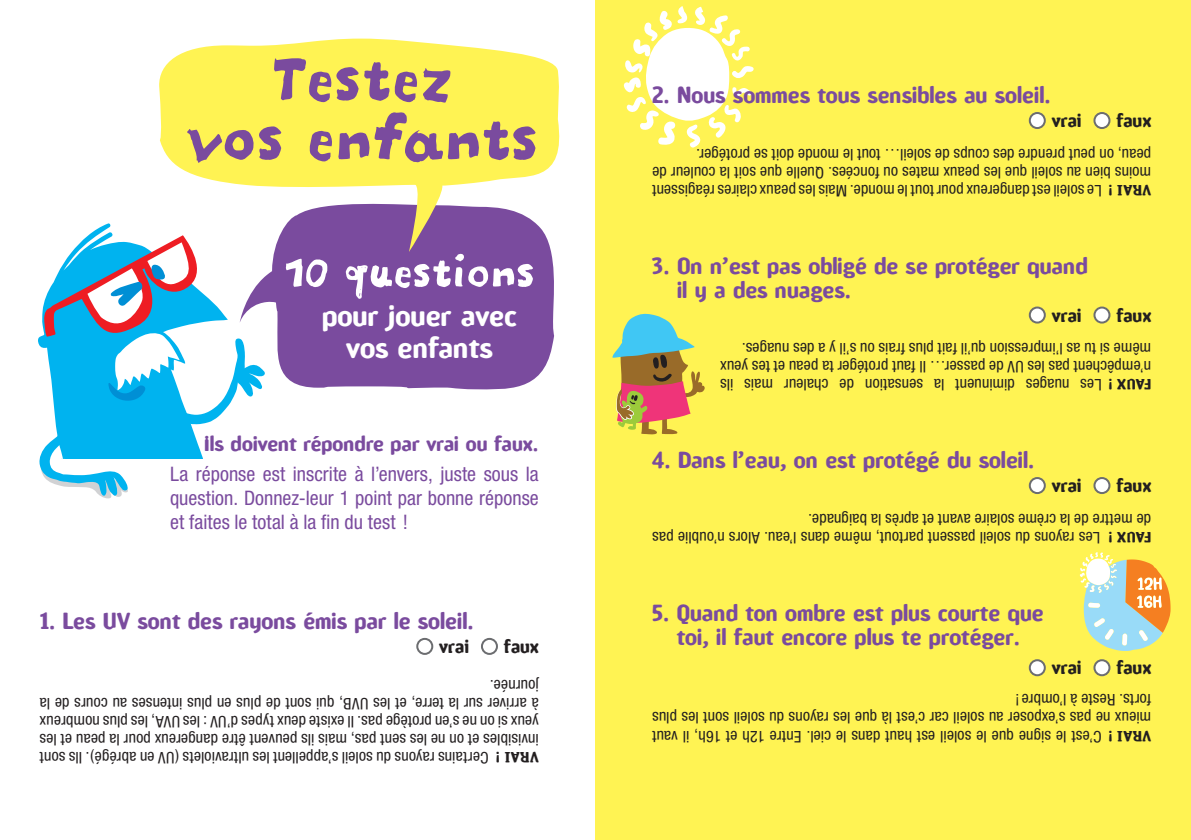
<style>
.page{position:relative;width:1191px;height:840px;background:#fff}
.page>*{position:absolute;margin:0;border:0;box-sizing:border-box;transform-origin:0 0}
.t1{font:900 72.6px/59.2px "Letterine";color:#7a4b9e;text-align:center}
.t2{font:900 50px "Letterine";color:#fff}
.t3{font:700 28px/32px "Amoebia";color:#fff;text-align:center}
.t4{font:700 22px/24px "Amoebia";color:#7a4b9e}
.t5{font:condensed 20px/24px "Helvetica Neue";color:#7a4b9e;text-align:justify}
.t6{font:700 20px "Amoebia";color:#7a4b9e}
.t7{font:18px "Amoebia Drop";color:#231f20}
.t8{font:condensed 16px/18px "Helvetica Neue";letter-spacing:.01em;color:#231f20}
.t9{font:14px "Amoebia Drop";letter-spacing:.045em;color:#231f20}
</style>
<div class="page">
<div style="left:595px;top:0;width:596px;height:839px;background:#fff353"></div>
<svg style="left:38px;top:235px;width:215px;height:263px"></svg>
<svg style="left:240px;top:252px;width:314px;height:140px;background:#8a64ac"></svg>
<svg style="left:623px;top:6px;width:131px;height:142px"></svg>
<svg style="left:159px;top:39px;width:401px;height:213px;fill:#fff353"></svg>
<div style="left:1029px;top:113px;width:15px;height:15px;background:#fff;border-radius:50%"></div>
<div style="left:1028px;top:112px;width:17px;height:17px;border:2px solid #6c6d70;border-radius:50%"></div>
<div style="left:1094px;top:113px;width:15px;height:15px;background:#fff;border-radius:50%"></div>
<div style="left:1093px;top:112px;width:17px;height:17px;border:2px solid #6c6d70;border-radius:50%"></div>
<div style="left:1029px;top:307px;width:15px;height:15px;background:#fff;border-radius:50%"></div>
<div style="left:1028px;top:306px;width:17px;height:17px;border:2px solid #6c6d70;border-radius:50%"></div>
<div style="left:1094px;top:307px;width:15px;height:15px;background:#fff;border-radius:50%"></div>
<div style="left:1093px;top:306px;width:17px;height:17px;border:2px solid #6c6d70;border-radius:50%"></div>
<div style="left:1029px;top:478px;width:15px;height:15px;background:#fff;border-radius:50%"></div>
<div style="left:1028px;top:477px;width:17px;height:17px;border:2px solid #6c6d70;border-radius:50%"></div>
<div style="left:1094px;top:478px;width:15px;height:15px;background:#fff;border-radius:50%"></div>
<div style="left:1093px;top:477px;width:17px;height:17px;border:2px solid #6c6d70;border-radius:50%"></div>
<svg style="left:1029px;top:659px;width:15px;height:15px"></svg>
<div style="left:1028px;top:658px;width:17px;height:17px;border:2px solid #6c6d70;border-radius:50%"></div>
<svg style="left:1094px;top:659px;width:15px;height:15px"></svg>
<div style="left:1093px;top:658px;width:17px;height:17px;border:2px solid #6c6d70;border-radius:50%"></div>
<div style="left:416px;top:637px;width:17px;height:17px;border:2px solid #6c6d70;border-radius:50%"></div>
<div style="left:481px;top:637px;width:17px;height:17px;border:2px solid #6c6d70;border-radius:50%"></div>
<svg style="left:1079px;top:552px;width:91px;height:98px"></svg>
<svg style="left:612px;top:313px;width:93px;height:121px"></svg>
<svg style="left:473px;top:269px;width:10px;height:13px"></svg>
<svg style="left:348px;top:269px;width:8px;height:7px"></svg>
<svg style="left:309px;top:264px;width:16px;height:21px"></svg>
<svg style="left:402px;top:270px;width:6px;height:5px"></svg>
<svg style="left:413px;top:139px;width:12px;height:15px"></svg>
<svg style="left:232px;top:135px;width:12px;height:16px"></svg>
<svg style="left:319px;top:76px;width:9px;height:7px"></svg>
<svg style="left:404px;top:76px;width:9px;height:7px"></svg>
<svg style="left:320px;top:136px;width:9px;height:6px"></svg>
<h1 class="t1" style="left:187px;top:47px;width:354px">Testez<br>vos enfants</h1>
<h2 class="t2" style="left:286px;top:237px;width:251px">10 questions</h2>
<h3 class="t3" style="left:322px;top:300px;width:196px">pour jouer avec vos enfants</h3>
<p class="t6" style="left:204px;top:433px;width:336px">Ils doivent répondre par vrai ou faux.</p>
<p class="t5" style="left:170px;top:461px;width:370px">La réponse est inscrite à l’envers, juste sous la question. Donnez-leur 1 point par bonne réponse et faites le total à la fin du test !</p>
<h3 class="t4" style="left:40px;top:609px;width:435px">1. Les UV sont des rayons émis par le soleil.</h3>
<p class="t7" style="left:439px;top:636px;width:31px">vrai</p>
<p class="t7" style="left:504px;top:636px;width:36px">faux</p>
<p class="t8" style="left:539px;top:748px;width:500px;text-align:justify;rotate:-180deg">invisibles et on ne les sent pas, mais ils peuvent être dangereux pour la peau et les yeux si on ne s’en protège pas. Il existe deux types d’UV : les UVA, les plus nombreux à arriver sur la terre, et les UVB, qui sont de plus en plus intenses au cours de la journée.</p>
<p class="t8" style="left:489px;top:766px;width:450px;rotate:-180deg">Certains rayons du soleil s’appellent les ultraviolets (UV en abrégé). Ils sont</p>
<p class="t9" style="left:539px;top:764px;width:45px;rotate:-180deg">VRAI !</p>
<h3 class="t4" style="left:652px;top:83px;width:400px">2. Nous sommes tous sensibles au soleil.</h3>
<p class="t7" style="left:1051px;top:111px;width:31px">vrai</p>
<p class="t7" style="left:1116px;top:111px;width:36px">faux</p>
<p class="t8" style="left:1151px;top:182px;width:500px;rotate:-180deg">moins bien au soleil que les peaux mates ou foncées. Quelle que soit la couleur de peau, on peut prendre des coups de soleil… tout le monde doit se protéger.</p>
<p class="t8" style="left:1101px;top:200px;width:451px;rotate:-180deg">Le soleil est dangereux pour tout le monde. Mais les peaux claires réagissent</p>
<p class="t9" style="left:1151px;top:197px;width:45px;rotate:-180deg">VRAI !</p>
<h3 class="t4" style="left:677px;top:254px;width:412px;text-indent:-25px">3. On n’est pas obligé de se protéger quand il y a des nuages.</h3>
<p class="t7" style="left:1051px;top:305px;width:31px">vrai</p>
<p class="t7" style="left:1116px;top:305px;width:36px">faux</p>
<p class="t8" style="left:1151px;top:376px;width:432px;rotate:-180deg">n’empêchent pas les UV de passer… Il faut protéger ta peau et tes yeux même si tu as l’impression qu’il fait plus frais ou s’il y a des nuages.</p>
<p class="t8" style="left:1101px;top:394px;width:383px;rotate:-180deg">Les nuages diminuent la sensation de chaleur mais ils</p>
<p class="t9" style="left:1151px;top:392px;width:45px;rotate:-180deg">FAUX !</p>
<h3 class="t4" style="left:652px;top:448px;width:384px">4. Dans l’eau, on est protégé du soleil.</h3>
<p class="t7" style="left:1051px;top:475px;width:31px">vrai</p>
<p class="t7" style="left:1116px;top:475px;width:36px">faux</p>
<p class="t8" style="left:1100px;top:546px;width:449px;rotate:-180deg">Les rayons du soleil passent partout, même dans l’eau. Alors n’oublie pas</p>
<p class="t9" style="left:1151px;top:544px;width:45px;rotate:-180deg">FAUX !</p>
<p class="t8" style="left:1151px;top:528px;width:344px;rotate:-180deg">de mettre de la crème solaire avant et après la baignade.</p>
<h3 class="t4" style="left:652px;top:600px;width:393px;text-align:center">5. Quand ton ombre est plus courte que toi, il faut encore plus te protéger.</h3>
<p class="t7" style="left:1051px;top:657px;width:31px">vrai</p>
<p class="t7" style="left:1116px;top:657px;width:36px">faux</p>
<p class="t8" style="left:1151px;top:726px;width:500px;rotate:-180deg">mieux ne pas s’exposer au soleil car c’est là que les rayons du soleil sont les plus forts. Reste à l’ombre!</p>
<p class="t8" style="left:1101px;top:744px;width:451px;rotate:-180deg">C’est le signe que le soleil est haut dans le ciel. Entre 12h et 16h, il vaut</p>
<p class="t9" style="left:1151px;top:742px;width:45px;rotate:-180deg">VRAI !</p>
</div>
